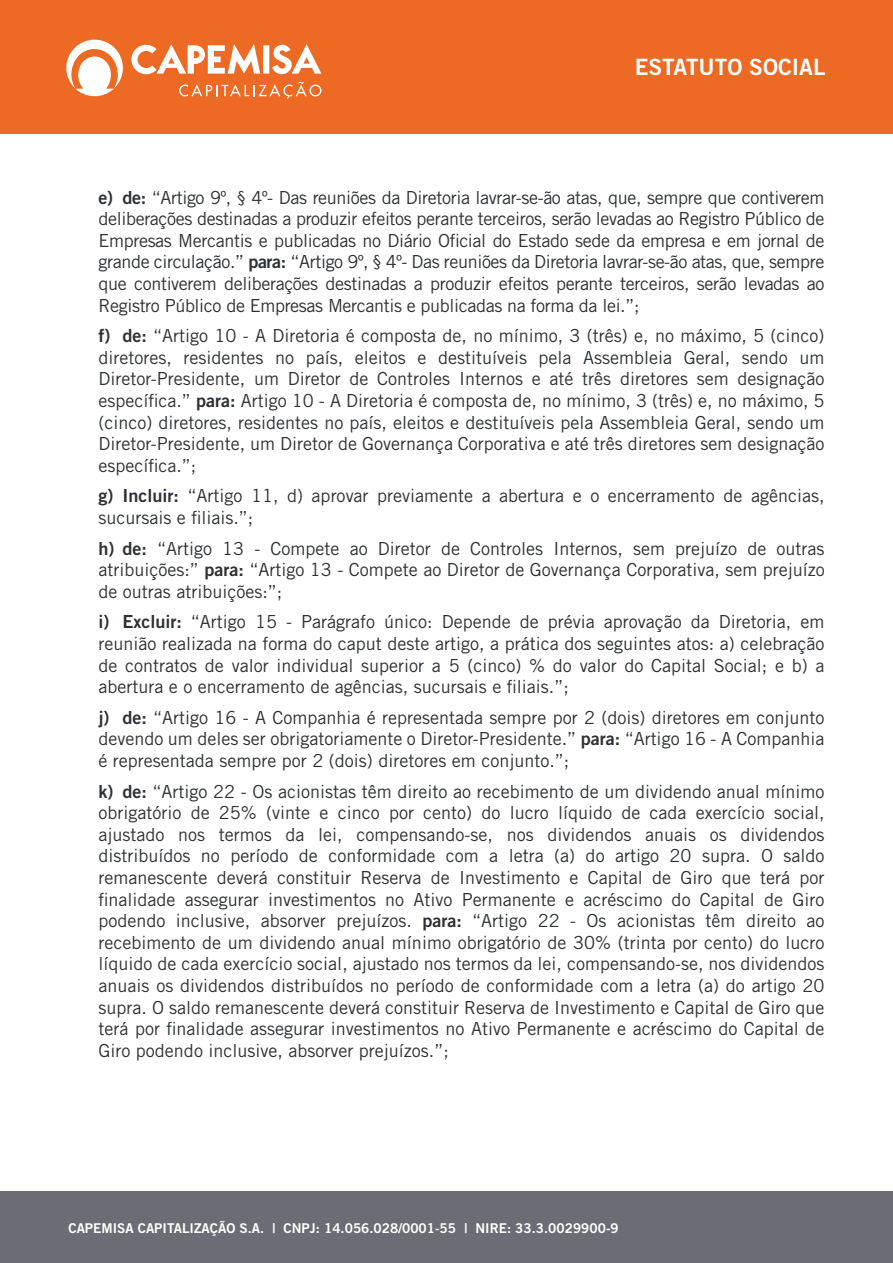
<style>
.page{position:relative;width:893px;height:1263px;background:#fff}
.page>*{position:absolute;margin:0;border:0;box-sizing:border-box;transform-origin:0 0}
.t1{font:22.5px "Trade Gothic LT Std Bd 2";color:#fff}
.t2{font:18px/21.6px "Trade Gothic LT Std";color:#2d3134;text-align:justify}
.t3{font:13.5px "Trade Gothic LT Std Bd 2";color:#fff}
.s1{font-family:"Trade Gothic LT Std Bd 2"}
</style>
<div class="page">
<div style="left:0;top:0;width:893px;height:134px;background:#ec6a23"></div>
<div style="left:0;top:1192px;width:893px;height:71px;background:#6a6d73"></div>
<svg style="left:131px;top:44px;width:190px;height:30px"></svg>
<svg style="left:179px;top:82px;width:142px;height:17px"></svg>
<svg style="left:66px;top:40px;width:57px;height:56px"></svg>
<p class="t1" style="left:635px;top:53px;width:192px">ESTATUTO SOCIAL</p>
<p class="t2" style="left:98px;top:186px;width:728px"><span class="s1">e) de:</span> “Artigo 9º, § 4º- Das reuniões da Diretoria lavrar-se-ão atas, que, sempre que contiverem deliberações destinadas a produzir efeitos perante terceiros, serão levadas ao Registro Público de Empresas Mercantis e publicadas no Diário Oficial do Estado sede da empresa e em jornal de grande circulação.” <span class="s1">para:</span> “Artigo 9º, § 4º- Das reuniões da Diretoria lavrar-se-ão atas, que, sempre que contiverem deliberações destinadas a produzir efeitos perante terceiros, serão levadas ao Registro Público de Empresas Mercantis e publicadas na forma da lei.”;</p>
<p class="t2" style="left:98px;top:325px;width:728px"><span class="s1">f) de:</span> “Artigo 10 - A Diretoria é composta de, no mínimo, 3 (três) e, no máximo, 5 (cinco) diretores, residentes no país, eleitos e destituíveis pela Assembleia Geral, sendo um Diretor-Presidente, um Diretor de Controles Internos e até três diretores sem designação específica.” <span class="s1">para:</span> Artigo 10 - A Diretoria é composta de, no mínimo, 3 (três) e, no máximo, 5 (cinco) diretores, residentes no país, eleitos e destituíveis pela Assembleia Geral, sendo um Diretor-Presidente, um Diretor de Governança Corporativa e até três diretores sem designação específica.”;</p>
<p class="t2" style="left:98px;top:485px;width:728px"><span class="s1">g) Incluir:</span> “Artigo 11, d) aprovar previamente a abertura e o encerramento de agências, sucursais e filiais.”;</p>
<p class="t2" style="left:98px;top:537px;width:728px"><span class="s1">h) de:</span> “Artigo 13 - Compete ao Diretor de Controles Internos, sem prejuízo de outras atribuições:” <span class="s1">para:</span> “Artigo 13 - Compete ao Diretor de Governança Corporativa, sem prejuízo de outras atribuições:”;</p>
<p class="t2" style="left:98px;top:611px;width:728px"><span class="s1">i) Excluir:</span> “Artigo 15 - Parágrafo único: Depende de prévia aprovação da Diretoria, em reunião realizada na forma do caput deste artigo, a prática dos seguintes atos: a) celebração de contratos de valor individual superior a 5 (cinco) % do valor do Capital Social; e b) a abertura e o encerramento de agências, sucursais e filiais.”;</p>
<p class="t2" style="left:98px;top:706px;width:728px"><span class="s1">j) de:</span> “Artigo 16 - A Companhia é representada sempre por 2 (dois) diretores em conjunto devendo um deles ser obrigatoriamente o Diretor-Presidente.” <span class="s1">para:</span> “Artigo 16 - A Companhia é representada sempre por 2 (dois) diretores em conjunto.”;</p>
<p class="t2" style="left:98px;top:780px;width:728px"><span class="s1">k) de:</span> “Artigo 22 - Os acionistas têm direito ao recebimento de um dividendo anual mínimo obrigatório de 25% (vinte e cinco por cento) do lucro líquido de cada exercício social, ajustado nos termos da lei, compensando-se, nos dividendos anuais os dividendos distribuídos no período de conformidade com a letra (a) do artigo 20 supra. O saldo remanescente deverá constituir Reserva de Investimento e Capital de Giro que terá por finalidade assegurar investimentos no Ativo Permanente e acréscimo do Capital de Giro podendo inclusive, absorver prejuízos. <span class="s1">para:</span> “Artigo 22 - Os acionistas têm direito ao recebimento de um dividendo anual mínimo obrigatório de 30% (trinta por cento) do lucro líquido de cada exercício social, ajustado nos termos da lei, compensando-se, nos dividendos anuais os dividendos distribuídos no período de conformidade com a letra (a) do artigo 20 supra. O saldo remanescente deverá constituir Reserva de Investimento e Capital de Giro que terá por finalidade assegurar investimentos no Ativo Permanente e acréscimo do Capital de Giro podendo inclusive, absorver prejuízos.”;</p>
<p class="t3" style="left:68px;top:1220px;width:552px">CAPEMISA CAPITALIZAÇÃO S.A. | CNPJ: 14.056.028/0001-55 | NIRE: 33.3.0029900-9</p>
</div>
